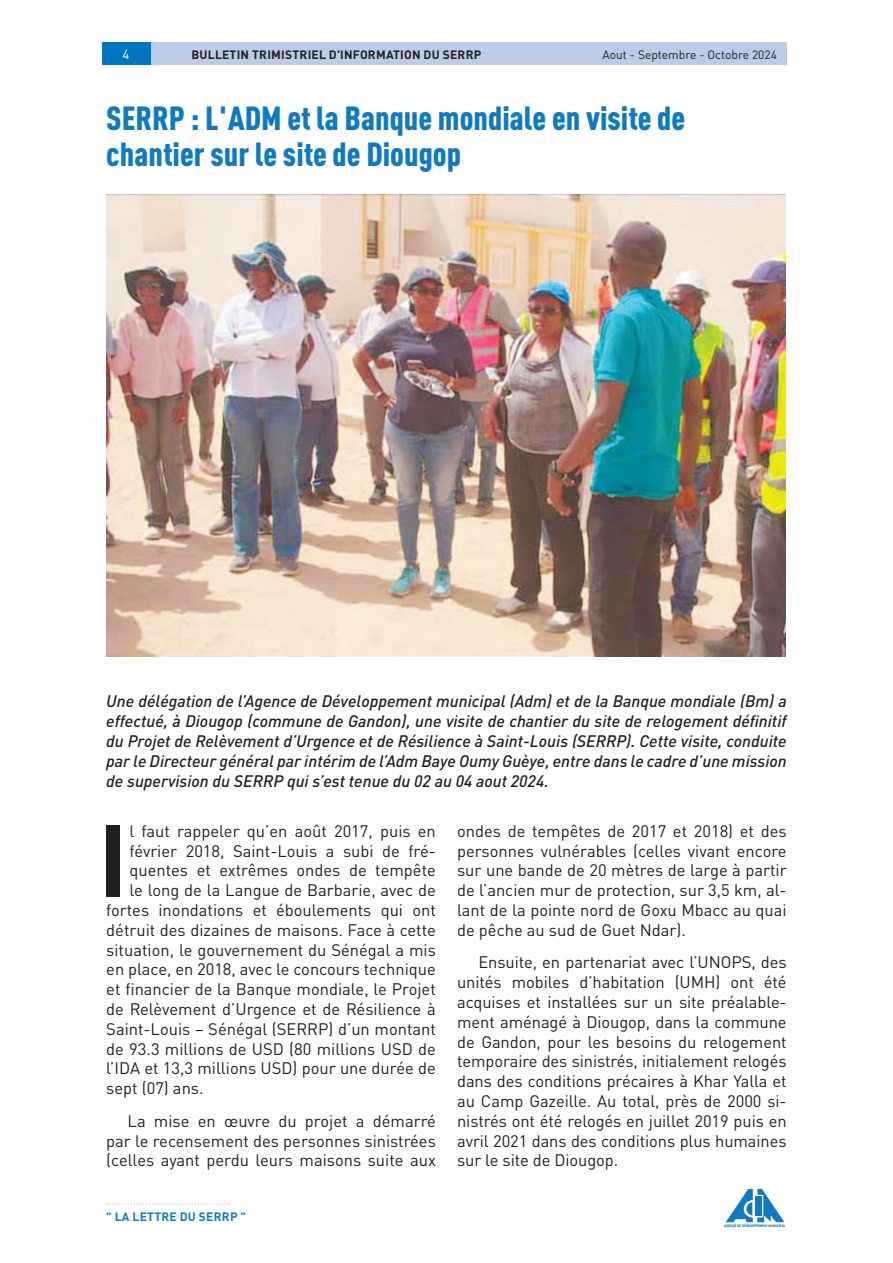
<style>
.page{position:relative;width:893px;height:1263px;background:#fff}
.page>*{position:absolute;margin:0;border:0;box-sizing:border-box;transform-origin:0 0}
.t1{font:700 99.9px "DIN Pro";color:#231f20}
.t2{font:900 condensed 33px/36px "DIN Pro";color:#107ac0}
.t3{font:16.5px/19.8px "DIN Pro";color:#231f20;text-align:justify}
.t4{font:italic 500 16.5px/19.8px "DIN Pro";color:#231f20;text-align:justify}
.t5{font:13.5px "DIN Pro";color:#fff}
.t6{font:700 12px "DIN Pro";letter-spacing:.02em;color:#231f20}
.t7{font:12px "DIN Pro";color:#231f20}
.t8{font:700 12px "DIN Pro";letter-spacing:.02em;color:#107ac0}
.t9{font:700 3.3px "Futura";letter-spacing:.02em;color:#107ac0;scale:.83 1}
</style>
<div class="page">
<div style="left:102px;top:43px;width:624px;height:22px;background:#0076bf"></div>
<div style="left:151px;top:43px;width:636px;height:22px;background:#bbcbe8"></div>
<svg style="left:107px;top:1203px;width:123px;height:2px"></svg>
<svg style="left:726px;top:1189px;width:58px;height:33px"></svg>
<img style="left:106px;top:195px;width:680px;height:461px">
<p class="t5" style="left:122px;top:46px;width:9px">4</p>
<p class="t7" style="left:602px;top:50px;width:176px">Aout - Septembre - Octobre 2024</p>
<p class="t6" style="left:191px;top:48px;width:291px">BULLETIN TRIMISTRIEL D'INFORMATION DU SERRP</p>
<h2 class="t2" style="left:106px;top:103px;width:580px">SERRP : L'ADM et la Banque mondiale en visite de chantier sur le site de Diougop</h2>
<p class="t4" style="left:106px;top:691px;width:682px">Une délégation de l’Agence de Développement municipal (Adm) et de la Banque mondiale (Bm) a effectué, à Diougop (commune de Gandon), une visite de chantier du site de relogement dé昀椀nitif du Projet de Relèvement d’Urgence et de Résilience à Saint-Louis (SERRP). Cette visite, conduite par le Directeur général par intérim de l’Adm Baye Oumy Guèye, entre dans le cadre d’une mission de supervision du SERRP qui s’est tenue du 02 au 04 aout 2024.</p>
<h1 class="t1" style="left:98px;top:803px;width:32px">I</h1>
<p class="t3" style="left:129px;top:821px;width:308px">l faut rappeler qu’en août 2017, puis en</p>
<p class="t3" style="left:457px;top:819px;width:331px">ondes de tempêtes de 2017 et 2018) et des personnes vulnérables (celles vivant encore sur une bande de 20 mètres de large à partir de l’ancien mur de protection, sur 3,5 km, al&shy;lant de la pointe nord de Goxu Mbacc au quai de pêche au sud de Guet Ndar).</p>
<p class="t3" style="left:457px;top:951px;width:331px;text-indent:21px">Ensuite, en partenariat avec l’UNOPS, des unités mobiles d’habitation (UMH) ont été acquises et installées sur un site préalable&shy;ment aménagé à Diougop, dans la commune de Gandon, pour les besoins du relogement temporaire des sinistrés, initialement relogés dans des conditions précaires à Khar Yalla et au Camp Gazeille. Au total, près de 2000 si&shy;nistrés ont été relogés en juillet 2019 puis en avril 2021 dans des conditions plus humaines sur le site de Diougop.</p>
<p class="t3" style="left:129px;top:841px;width:308px">février 2018, Saint-Louis a subi de fré-</p>
<p class="t3" style="left:129px;top:860px;width:308px">quentes et extrêmes ondes de tempête</p>
<p class="t3" style="left:129px;top:880px;width:308px">le long de la Langue de Barbarie, avec de</p>
<p class="t3" style="left:106px;top:900px;width:331px">fortes inondations et éboulements qui ont</p>
<p class="t3" style="left:106px;top:920px;width:331px">détruit des dizaines de maisons. Face à cette</p>
<p class="t3" style="left:106px;top:940px;width:331px">situation, le gouvernement du Sénégal a mis</p>
<p class="t3" style="left:106px;top:959px;width:331px">en place, en 2018, avec le concours technique</p>
<p class="t3" style="left:106px;top:978px;width:331px">et 昀椀nancier de la Banque mondiale, le Projet</p>
<p class="t3" style="left:106px;top:999px;width:331px">de Relèvement d’Urgence et de Résilience à</p>
<p class="t3" style="left:106px;top:1017px;width:331px">Saint-Louis – Sénégal (SERRP) d’un montant</p>
<p class="t3" style="left:106px;top:1039px;width:331px">de 93.3 millions de USD (80 millions USD de</p>
<p class="t3" style="left:106px;top:1057px;width:331px">l’IDA et 13,3 millions USD) pour une durée de</p>
<p class="t3" style="left:106px;top:1077px;width:99px">sept (07) ans.</p>
<p class="t3" style="left:106px;top:1109px;width:331px;text-indent:21px">La mise en œuvre du projet a démarré par le recensement des personnes sinistrées (celles ayant perdu leurs maisons suite aux</p>
<p class="t8" style="left:106px;top:1209px;width:141px">" LA LETTRE DU SERRP "</p>
<p class="t9" style="left:724px;top:1223px;width:75px">AGENCE DE DÉVELOPPEMENT MUNICIPAL</p>
</div>
